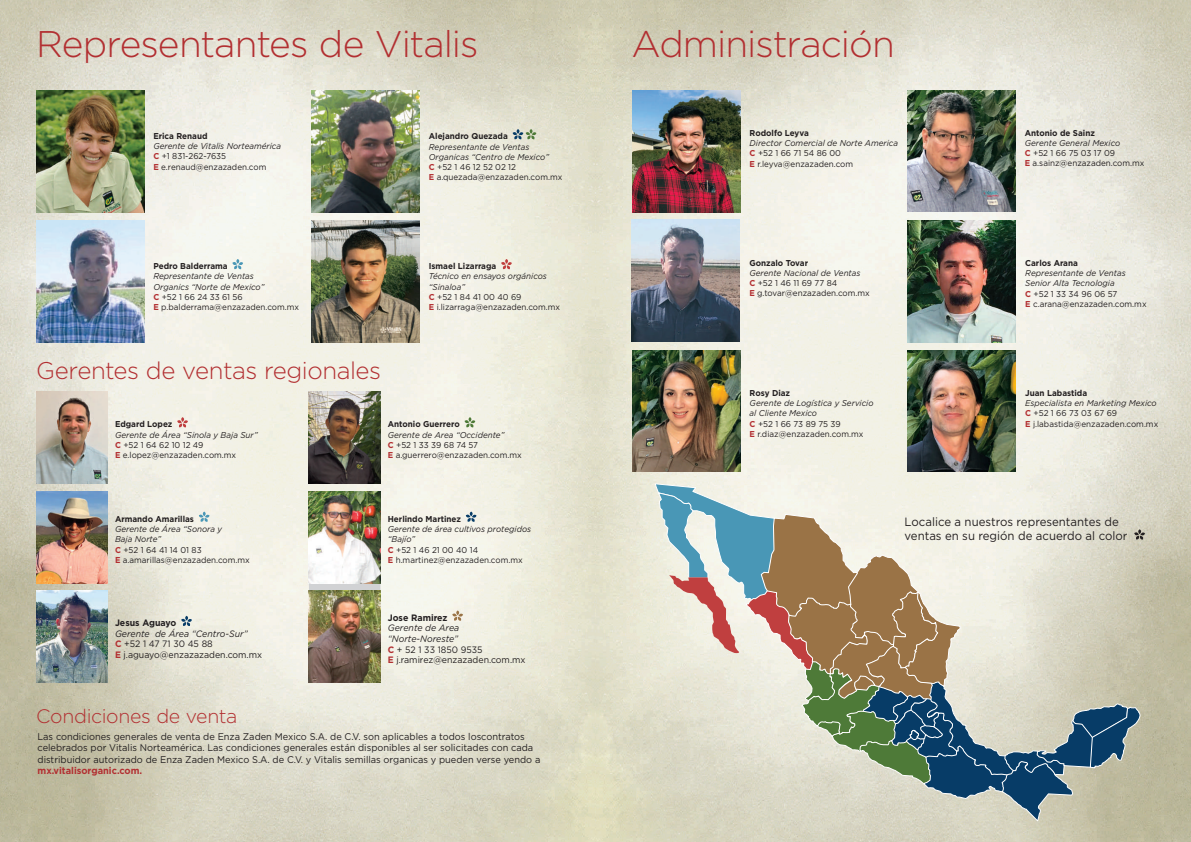
<style>
.page{position:relative;width:1191px;height:842px;background:#fff}
.page>*{position:absolute;margin:0;border:0;box-sizing:border-box;transform-origin:0 0}
.t1{font:300 37.1px "Gotham";letter-spacing:-.025em;color:#b22f31}
.t2{font:300 24.1px "Gotham";letter-spacing:-.02em;color:#b22f31}
.t3{font:300 19.5px "Gotham";letter-spacing:-.015em;color:#b22f31}
.t4{font:12px/14px "Gotham";color:#231f20;scale:.95 1}
.t5{font:9.7px/11.4px "Gotham";color:#231f20;scale:.95 1}
.t6{font:700 9.7px "Gotham";color:#b22f31;scale:.95 1}
.t7{font:9.3px/10.6px "Gotham";color:#231f20;scale:.95 1}
.t8{font:700 9.3px "Gotham";color:#231f20;scale:.95 1}
.t9{font:8.5px/10.3px "Gotham";color:#231f20;scale:.95 1}
.t10{font:italic 8.5px/10.3px "Gotham";color:#231f20;scale:.95 1}
.t11{font:700 8.5px "Gotham";color:#231f20;scale:.95 1}
.s1{font-style:italic}
.s2{font-weight:700;color:#b22f31}
.s3{font-weight:700;font-style:normal;color:#b22f31}
.s4{font-style:normal}
</style>
<div class="page">
<img style="left:0;top:0;width:1191px;height:842px">
<img style="left:907px;top:220px;width:108px;height:122px">
<img style="left:907px;top:350px;width:108px;height:122px">
<img style="left:632px;top:90px;width:108px;height:122px">
<img style="left:632px;top:350px;width:108px;height:122px">
<img style="left:631px;top:220px;width:109px;height:122px">
<img style="left:907px;top:90px;width:108px;height:122px">
<svg style="left:655px;top:483px;width:490px;height:339px;background:#bebeb0"></svg>
<svg style="left:232px;top:259px;width:11px;height:10px"></svg>
<img style="left:311px;top:90px;width:108px;height:122px">
<img style="left:311px;top:220px;width:108px;height:122px">
<svg style="left:512px;top:129px;width:24px;height:10px"></svg>
<svg style="left:501px;top:259px;width:11px;height:10px"></svg>
<img style="left:36px;top:90px;width:108px;height:122px">
<img style="left:36px;top:220px;width:108px;height:122px">
<svg style="left:309px;top:583px;width:71px;height:8px"></svg>
<img style="left:36px;top:392px;width:72px;height:92px">
<svg style="left:177px;top:417px;width:11px;height:10px"></svg>
<img style="left:309px;top:392px;width:71px;height:92px">
<svg style="left:464px;top:417px;width:11px;height:10px"></svg>
<img style="left:36px;top:491px;width:72px;height:92px">
<svg style="left:199px;top:511px;width:10px;height:11px"></svg>
<img style="left:309px;top:491px;width:71px;height:92px">
<svg style="left:466px;top:511px;width:10px;height:11px"></svg>
<img style="left:36px;top:591px;width:72px;height:92px">
<svg style="left:181px;top:616px;width:11px;height:10px"></svg>
<img style="left:309px;top:591px;width:71px;height:92px">
<svg style="left:452px;top:610px;width:11px;height:11px"></svg>
<h1 class="t1" style="left:36px;top:23px;width:444px">Representantes de Vitalis</h1>
<p class="t11" style="left:153px;top:130px;width:59px">Erica Renaud</p>
<p class="t9" style="left:153px;top:141px;width:136px"><span class="s1">Gerente de Vitalis Norteamérica<br></span><span class="s2">C</span> +1 831-262-7635<br><span class="s2">E</span> e.renaud@enzazaden.com</p>
<p class="t11" style="left:429px;top:131px;width:85px">Alejandro Quezada</p>
<p class="t10" style="left:429px;top:141px;width:142px">Representante de Ventas<br>Organicas “Centro de Mexico”<br><span class="s3">C</span> <span class="s4">+52 1 46 12 52 02 12<br></span><span class="s3">E</span> <span class="s4">a.quezada@enzazaden.com.mx</span></p>
<p class="t11" style="left:153px;top:261px;width:80px">Pedro Balderrama</p>
<p class="t10" style="left:153px;top:271px;width:155px">Representante de Ventas<br>Organics “Norte de Mexico”<br><span class="s3">C</span> <span class="s4">+52 1 66 24 33 61 56<br></span><span class="s3">E</span> <span class="s4">p.balderrama@enzazaden.com.mx</span></p>
<p class="t11" style="left:429px;top:261px;width:73px">Ismael Lizarraga</p>
<p class="t9" style="left:429px;top:271px;width:140px"><span class="s1">Técnico en ensayos orgánicos “Sinaloa”<br></span><span class="s2">C</span> +52 1 84 41 00 40 69<br><span class="s2">E</span> i.lizarraga@enzazaden.com.mx</p>
<h2 class="t2" style="left:36px;top:357px;width:347px">Gerentes de ventas regionales</h2>
<p class="t11" style="left:115px;top:419px;width:62px">Edgard Lopez</p>
<p class="t9" style="left:115px;top:429px;width:152px"><span class="s1">Gerente de Área “Sinola y Baja Sur”<br></span><span class="s2">C</span> +52 1 64 62 10 12 49<br><span class="s2">E</span> e.lopez@enzazaden.com.mx</p>
<p class="t11" style="left:388px;top:419px;width:77px">Antonio Guerrero</p>
<p class="t9" style="left:388px;top:429px;width:142px"><span class="s1">Gerente de Area “Occidente”<br></span><span class="s2">C</span> +52 1 33 39 68 74 57<br><span class="s2">E</span> a.guerrero@enzazaden.com.mx</p>
<p class="t11" style="left:115px;top:513px;width:85px">Armando Amarillas</p>
<p class="t9" style="left:115px;top:524px;width:143px"><span class="s1">Gerente de Área “Sonora y<br>Baja Norte”<br></span><span class="s2">C</span> +52 1 64 41 14 01 83<br><span class="s2">E</span> a.amarillas@enzazaden.com.mx</p>
<p class="t8" style="left:115px;top:617px;width:66px">Jesus Aguayo</p>
<p class="t7" style="left:115px;top:628px;width:156px"><span class="s1">Gerente de Área “Centro-Sur”<br></span><span class="s2">C</span> +52 1 47 71 30 45 88<br><span class="s2">E</span> j.aguayo@enzazazaden.com.mx</p>
<h3 class="t3" style="left:36px;top:706px;width:203px">Condiciones de venta</h3>
<p class="t11" style="left:388px;top:513px;width:78px">Herlindo Martinez</p>
<p class="t9" style="left:388px;top:524px;width:152px"><span class="s1">Gerente de área cultivos protegidos “Bajío”<br></span><span class="s2">C</span> +52 1 46 21 00 40 14<br><span class="s2">E</span> h.martinez@enzazaden.com.mx</p>
<p class="t8" style="left:388px;top:611px;width:64px">Jose Ramirez</p>
<p class="t7" style="left:388px;top:623px;width:146px"><span class="s1">Gerente de Area “Norte-Noreste”<br></span><span class="s2">C</span> + 52 1 33 1850 9535<br><span class="s2">E</span> j.ramirez@enzazaden.com.mx</p>
<p class="t5" style="left:38px;top:731px;width:531px">Las condiciones generales de venta de Enza Zaden Mexico S.A. de C.V. son aplicables a todos loscontratos celebrados por Vitalis Norteamérica. Las condiciones generales están disponibles al ser solicitades con cada distribuidor autorizado de Enza Zaden Mexico S.A. de C.V. y Vitalis semillas organicas y pueden verse yendo a</p>
<p class="t6" style="left:38px;top:764px;width:112px">mx.vitalisorganic.com.</p>
<h1 class="t1" style="left:631px;top:23px;width:265px">Administración</h1>
<p class="t11" style="left:749px;top:127px;width:64px">Rodolfo Leyva</p>
<p class="t9" style="left:749px;top:138px;width:158px"><span class="s1">Director Comercial de Norte America<br></span><span class="s2">C</span> +52 1 66 71 54 86 00<br><span class="s2">E</span> r.leyva@enzazaden.com</p>
<p class="t11" style="left:1024px;top:127px;width:75px">Antonio de Sainz</p>
<p class="t9" style="left:1024px;top:138px;width:127px"><span class="s1">Gerente General Mexico<br></span><span class="s2">C</span> +52 1 66 75 03 17 09<br><span class="s2">E</span> a.sainz@enzazaden.com.mx</p>
<p class="t11" style="left:749px;top:257px;width:63px">Gonzalo Tovar</p>
<p class="t9" style="left:749px;top:268px;width:128px"><span class="s1">Gerente Nacional de Ventas<br></span><span class="s2">C</span> +52 1 46 11 69 77 84<br><span class="s2">E</span> g.tovar@enzazaden.com.mx</p>
<p class="t11" style="left:1025px;top:257px;width:57px">Carlos Arana</p>
<p class="t10" style="left:1025px;top:268px;width:129px">Representante de Ventas<br>Senior Alta Tecnologia<br><span class="s3">C</span> <span class="s4">+52 1 33 34 96 06 57<br></span><span class="s3">E</span> <span class="s4">c.arana@enzazaden.com.mx</span></p>
<p class="t11" style="left:749px;top:387px;width:44px">Rosy Diaz</p>
<p class="t10" style="left:749px;top:398px;width:132px">Gerente de Logística y Servicio al Cliente Mexico<br><span class="s3">C</span> <span class="s4">+52 1 66 73 89 75 39<br></span><span class="s3">E</span> <span class="s4">r.diaz@enzazaden.com.mx</span></p>
<p class="t11" style="left:1025px;top:387px;width:67px">Juan Labastida</p>
<p class="t9" style="left:1025px;top:398px;width:142px"><span class="s1">Especialista en Marketing Mexico<br></span><span class="s2">C</span> +52 1 66 73 03 67 69<br><span class="s2">E</span> j.labastida@enzazaden.com.mx</p>
<h3 class="t4" style="left:904px;top:514px;width:236px">Localice a nuestros representantes de ventas en su región de acuerdo al color</h3>
</div>
